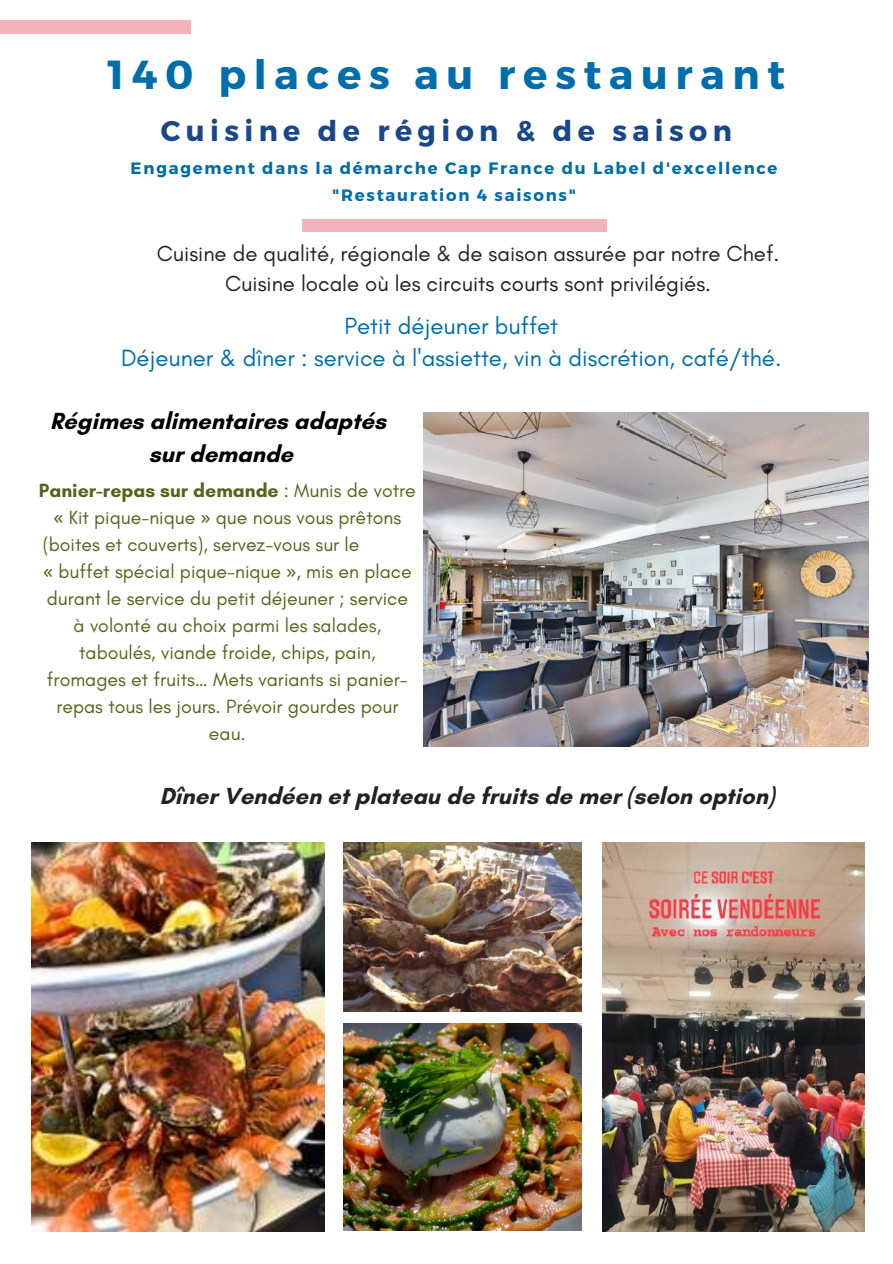
<style>
.page{position:relative;width:893px;height:1264px;background:#fff}
.page>*{position:absolute;margin:0;border:0;box-sizing:border-box;transform-origin:0 0}
.t1{font:700 40.5px "Montserrat";letter-spacing:.19em;color:#006eaa}
.t2{font:700 28.5px "Montserrat";letter-spacing:.19em;color:#1a4789}
.t3{font:24px/32.5px "Glacial Indifference";color:#006eaa;text-align:center}
.t4{font:700 23.7px "Glacial Indifference";color:#222}
.t5{font:700 23.7px/32.5px "Glacial Indifference";color:#000;text-align:center}
.t6{font:22.2px/30.3px "Glacial Indifference";color:#222;text-align:center}
.t7{font:19.5px "Glacial Indifference";color:#54651b}
.t8{font:700 19.5px "Glacial Indifference";color:#54651b}
.t9{font:700 16.5px/27px "Montserrat";letter-spacing:.105em;color:#006eaa;text-align:center}
.s1{font-weight:400}
.s2{font-family:"Noto Sans"}
</style>
<div class="page">
<div style="left:0;top:21px;width:191px;height:12px;background:#f4b2bc"></div>
<div style="left:302px;top:219px;width:304px;height:12px;background:#f4b2bc"></div>
<img style="left:424px;top:412px;width:444px;height:334px">
<img style="left:31px;top:842px;width:294px;height:389px">
<img style="left:343px;top:1023px;width:238px;height:207px">
<img style="left:343px;top:842px;width:238px;height:169px">
<img style="left:602px;top:842px;width:262px;height:389px">
<h1 class="t1" style="left:107px;top:48px;width:679px">140 places au restaurant</h1>
<h2 class="t2" style="left:161px;top:112px;width:572px">Cuisine de région &amp; de saison</h2>
<p class="t9" style="left:131px;top:153px;width:648px">Engagement dans la démarche Cap France du Label d'excellence "Restauration 4 saisons"</p>
<p class="t6" style="left:157px;top:238px;width:624px">Cuisine de qualité, régionale &amp; de saison assurée par notre Chef.<br>Cuisine locale où les circuits courts sont privilégiés.</p>
<p class="t3" style="left:121px;top:309px;width:662px">Petit déjeuner buffet<br>Déjeuner &amp; dîner : service à l'assiette, vin à discrétion, café/thé.</p>
<p class="t5" style="left:50px;top:404px;width:337px">Régimes alimentaires adaptés sur demande</p>
<p class="t8" style="left:39px;top:478px;width:378px">Panier-repas sur demande <span class="s1">: Munis de votre</span></p>
<p class="t7" style="left:54px;top:505px;width:349px"><span class="s2">«</span> Kit pique-nique <span class="s2">»</span> que nous vous prêtons</p>
<p class="t7" style="left:43px;top:532px;width:318px">(boites et couverts), servez-vous sur le</p>
<p class="t7" style="left:43px;top:559px;width:370px"><span class="s2">«</span> buffet spécial pique-nique <span class="s2">»</span>, mis en place</p>
<p class="t7" style="left:47px;top:586px;width:362px">durant le service du petit déjeuner ; service</p>
<p class="t7" style="left:74px;top:613px;width:309px">à volonté au choix parmi les salades,</p>
<p class="t7" style="left:79px;top:640px;width:298px">taboulés, viande froide, chips, pain,</p>
<p class="t7" style="left:47px;top:667px;width:362px">fromages et fruits… Mets variants si panier-</p>
<p class="t7" style="left:56px;top:694px;width:343px">repas tous les jours. Prévoir gourdes pour</p>
<p class="t7" style="left:209px;top:721px;width:38px">eau.</p>
<p class="t4" style="left:160px;top:781px;width:616px">Dîner Vendéen et plateau de fruits de mer (selon option)</p>
</div>
